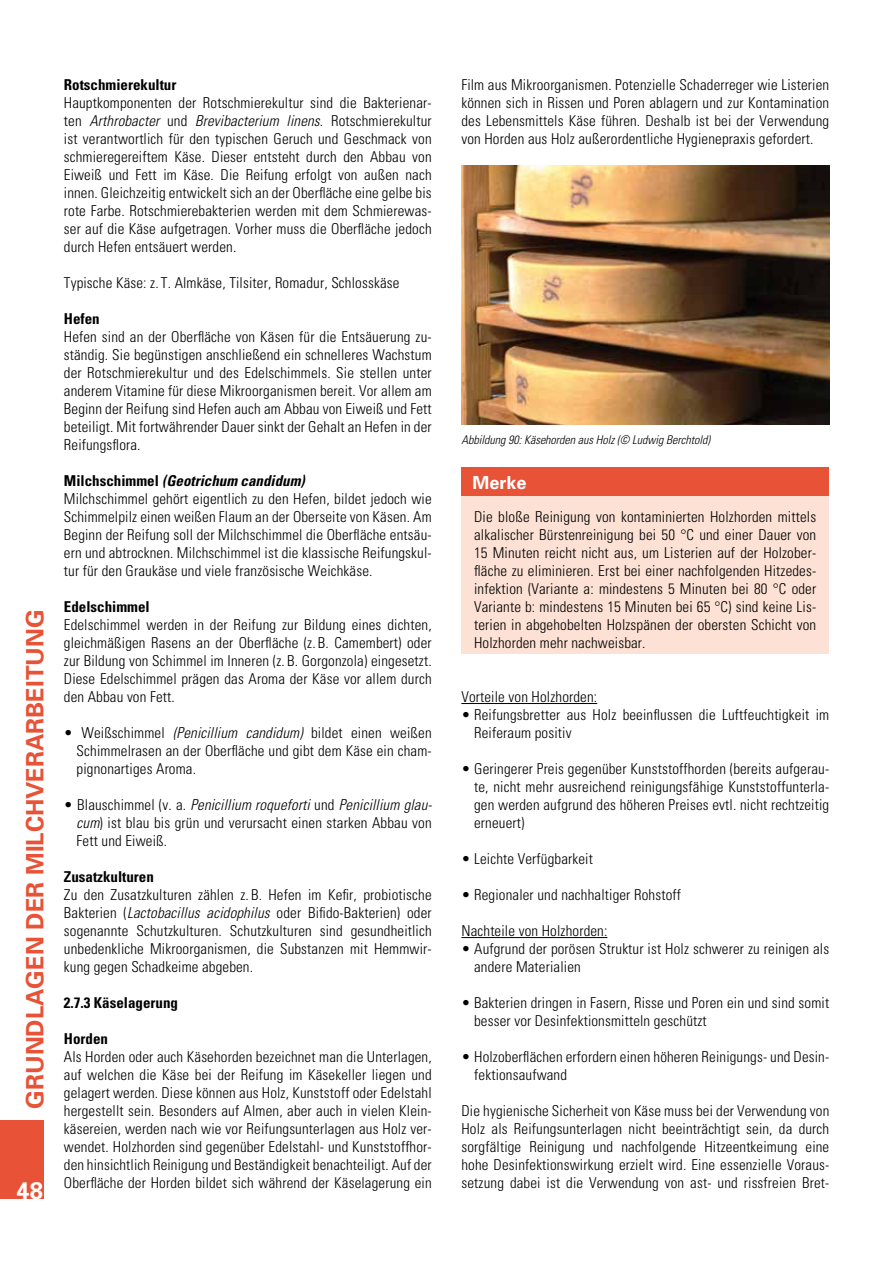
<style>
.page{position:relative;width:893px;height:1263px;background:#fff}
.page>*{position:absolute;margin:0;border:0;box-sizing:border-box;transform-origin:0 0}
.t1{font:700 24px "Univers";color:#e85236}
.t2{font:700 24px "Univers";color:#fff}
.t3{font:700 18px "Univers";color:#fff}
.t4{font:300 condensed 15px/18px "Univers";letter-spacing:.01em;color:#000;text-align:justify}
.t5{font:700 condensed 15px "Univers";color:#000}
.t6{font:italic 300 condensed 12px "Univers";color:#000}
.s1{font-style:italic}
.s2{font-weight:700}
.s3{font-weight:700;font-style:italic}
</style>
<div class="page">
<div style="left:0;top:1120px;width:43px;height:79px;background:#e85236"></div>
<hr style="left:461px;top:703px;width:136px;height:1px;background:#000">
<hr style="left:461px;top:937px;width:146px;height:1px;background:#000">
<div style="left:461px;top:467px;width:368px;height:30px;background:#e85236"></div>
<div style="left:461px;top:497px;width:368px;height:157px;background:#fce1d4"></div>
<img style="left:461px;top:166px;width:368px;height:259px">
<h1 class="t1" style="left:20px;top:1108px;width:500px;rotate:-90deg">Grundlagen der Milchverarbeitung</h1>
<h1 class="t2" style="left:16px;top:1175px;width:28px">48</h1>
<p class="t5" style="left:64px;top:75px;width:114px">Rotschmierekultur</p>
<p class="t4" style="left:64px;top:94px;width:369px">Hauptkomponenten der Rotschmierekultur sind die Bakterienar&shy;ten <span class="s1">Arthrobacter</span> und <span class="s1">Brevibacterium linens</span>. Rotschmierekultur ist verantwortlich für den typischen Geruch und Geschmack von schmieregereiftem Käse. Dieser entsteht durch den Abbau von Eiweiß und Fett im Käse. Die Reifung erfolgt von außen nach innen. Gleichzeitig entwickelt sich an der Oberfläche eine gelbe bis rote Farbe. Rotschmierebakterien werden mit dem Schmierewas&shy;ser auf die Käse aufgetragen. Vorher muss die Oberfläche jedoch durch Hefen entsäuert werden.</p>
<p class="t4" style="left:64px;top:274px;width:337px">Typische Käse: z. T. Almkäse, Tilsiter, Romadur, Schlosskäse</p>
<p class="t5" style="left:64px;top:309px;width:37px">Hefen</p>
<p class="t4" style="left:64px;top:328px;width:369px">Hefen sind an der Oberfläche von Käsen für die Entsäuerung zu&shy;ständig. Sie begünstigen anschließend ein schnelleres Wachstum der Rotschmierekultur und des Edelschimmels. Sie stellen unter anderem Vitamine für diese Mikroorganismen bereit. Vor allem am Beginn der Reifung sind Hefen auch am Abbau von Eiweiß und Fett beteiligt. Mit fortwährender Dauer sinkt der Gehalt an Hefen in der Reifungsflora.</p>
<p class="t4" style="left:64px;top:472px;width:369px;text-align:left"><span class="s2">Milchschimmel</span> <span class="s3">(Geotrichum candidum)<br></span>Milchschimmel gehört eigentlich zu den Hefen, bildet jedoch wie Schimmelpilz einen weißen Flaum an der Oberseite von Käsen. Am Beginn der Reifung soll der Milchschimmel die Oberfläche entsäu&shy;ern und abtrocknen. Milchschimmel ist die klassische Reifungskul&shy;tur für den Graukäse und viele französische Weichkäse.</p>
<p class="t5" style="left:64px;top:597px;width:87px">Edelschimmel</p>
<p class="t4" style="left:64px;top:616px;width:369px">Edelschimmel werden in der Reifung zur Bildung eines dichten, gleichmäßigen Rasens an der Oberfläche (z. B. Camembert) oder zur Bildung von Schimmel im Inneren (z. B. Gorgonzola) eingesetzt.<br>Diese Edelschimmel prägen das Aroma der Käse vor allem durch den Abbau von Fett.</p>
<p class="t4" style="left:77px;top:724px;width:357px;text-indent:-13px">• Weißschimmel <span class="s1">(Penicillium candidum)</span> bildet einen weißen Schimmelrasen an der Oberfläche und gibt dem Käse ein cham&shy;pignonartiges Aroma.</p>
<p class="t4" style="left:77px;top:796px;width:357px;text-indent:-13px">• Blauschimmel (v. a. <span class="s1">Penicillium roqueforti</span> und <span class="s1">Penicillium glau&shy;cum</span>) ist blau bis grün und verursacht einen starken Abbau von Fett und Eiweiß.</p>
<p class="t5" style="left:64px;top:867px;width:91px">Zusatzkulturen</p>
<p class="t4" style="left:64px;top:886px;width:369px">Zu den Zusatzkulturen zählen z. B. Hefen im Kefir, probiotische Bakterien (<span class="s1">Lactobacillus acidophilus</span> oder Bifido-Bakterien) oder sogenannte Schutzkulturen. Schutzkulturen sind gesundheitlich unbedenkliche Mikroorganismen, die Substanzen mit Hemmwir&shy;kung gegen Schadkeime abgeben.</p>
<p class="t5" style="left:64px;top:993px;width:116px">2.7.3 Käselagerung</p>
<p class="t5" style="left:64px;top:1029px;width:46px">Horden</p>
<p class="t4" style="left:64px;top:1048px;width:369px">Als Horden oder auch Käsehorden bezeichnet man die Unterlagen, auf welchen die Käse bei der Reifung im Käsekeller liegen und gelagert werden. Diese können aus Holz, Kunststoff oder Edelstahl hergestellt sein. Besonders auf Almen, aber auch in vielen Klein&shy;käsereien, werden nach wie vor Reifungsunterlagen aus Holz ver&shy;wendet. Holzhorden sind gegenüber Edelstahl- und Kunststoffhor&shy;den hinsichtlich Reinigung und Beständigkeit benachteiligt. Auf der Oberfläche der Horden bildet sich während der Käselagerung ein</p>
<p class="t4" style="left:461px;top:76px;width:369px">Film aus Mikroorganismen. Potenzielle Schaderreger wie Listerien können sich in Rissen und Poren ablagern und zur Kontamination des Lebensmittels Käse führen. Deshalb ist bei der Verwendung von Horden aus Holz außerordentliche Hygienepraxis gefordert.</p>
<p class="t6" style="left:461px;top:433px;width:250px">Abbildung 90: Käsehorden aus Holz (© Ludwig Berchtold)</p>
<p class="t3" style="left:472px;top:471px;width:56px">Merke</p>
<p class="t4" style="left:474px;top:508px;width:344px">Die bloße Reinigung von kontaminierten Holzhorden mittels alkalischer Bürstenreinigung bei 50 °C und einer Dauer von 15 Minuten reicht nicht aus, um Listerien auf der Holzober&shy;fläche zu eliminieren. Erst bei einer nachfolgenden Hitzedes&shy;infektion (Variante a: mindestens 5 Minuten bei 80 °C oder Variante b: mindestens 15 Minuten bei 65 °C) sind keine Lis&shy;terien in abgehobelten Holzspänen der obersten Schicht von Holzhorden mehr nachweisbar.</p>
<p class="t4" style="left:461px;top:688px;width:137px">Vorteile von Holzhorden:</p>
<p class="t4" style="left:474px;top:706px;width:357px;text-indent:-13px">• Reifungsbretter aus Holz beeinflussen die Luftfeuchtigkeit im<br>Reiferaum positiv</p>
<p class="t4" style="left:474px;top:760px;width:357px;text-indent:-13px">• Geringerer Preis gegenüber Kunststoffhorden (bereits aufgerau&shy;te, nicht mehr ausreichend reinigungsfähige Kunststoffunterla&shy;gen werden aufgrund des höheren Preises evtl. nicht rechtzeitig erneuert)</p>
<p class="t4" style="left:461px;top:850px;width:133px">• Leichte Verfügbarkeit</p>
<p class="t4" style="left:461px;top:886px;width:221px">• Regionaler und nachhaltiger Rohstoff</p>
<p class="t4" style="left:461px;top:922px;width:148px">Nachteile von Holzhorden:</p>
<p class="t4" style="left:474px;top:940px;width:357px;text-indent:-13px">• Aufgrund der porösen Struktur ist Holz schwerer zu reinigen als andere Materialien</p>
<p class="t4" style="left:474px;top:994px;width:357px;text-indent:-13px">• Bakterien dringen in Fasern, Risse und Poren ein und sind somit besser vor Desinfektionsmitteln geschützt</p>
<p class="t4" style="left:474px;top:1048px;width:357px;text-indent:-13px">• Holzoberflächen erfordern einen höheren Reinigungs- und Desin&shy;fektionsaufwand</p>
<p class="t4" style="left:461px;top:1102px;width:369px">Die hygienische Sicherheit von Käse muss bei der Verwendung von Holz als Reifungsunterlagen nicht beeinträchtigt sein, da durch sorgfältige Reinigung und nachfolgende Hitzeentkeimung eine hohe Desinfektionswirkung erzielt wird. Eine essenzielle Voraus&shy;setzung dabei ist die Verwendung von ast- und rissfreien Bret-</p>
</div>
